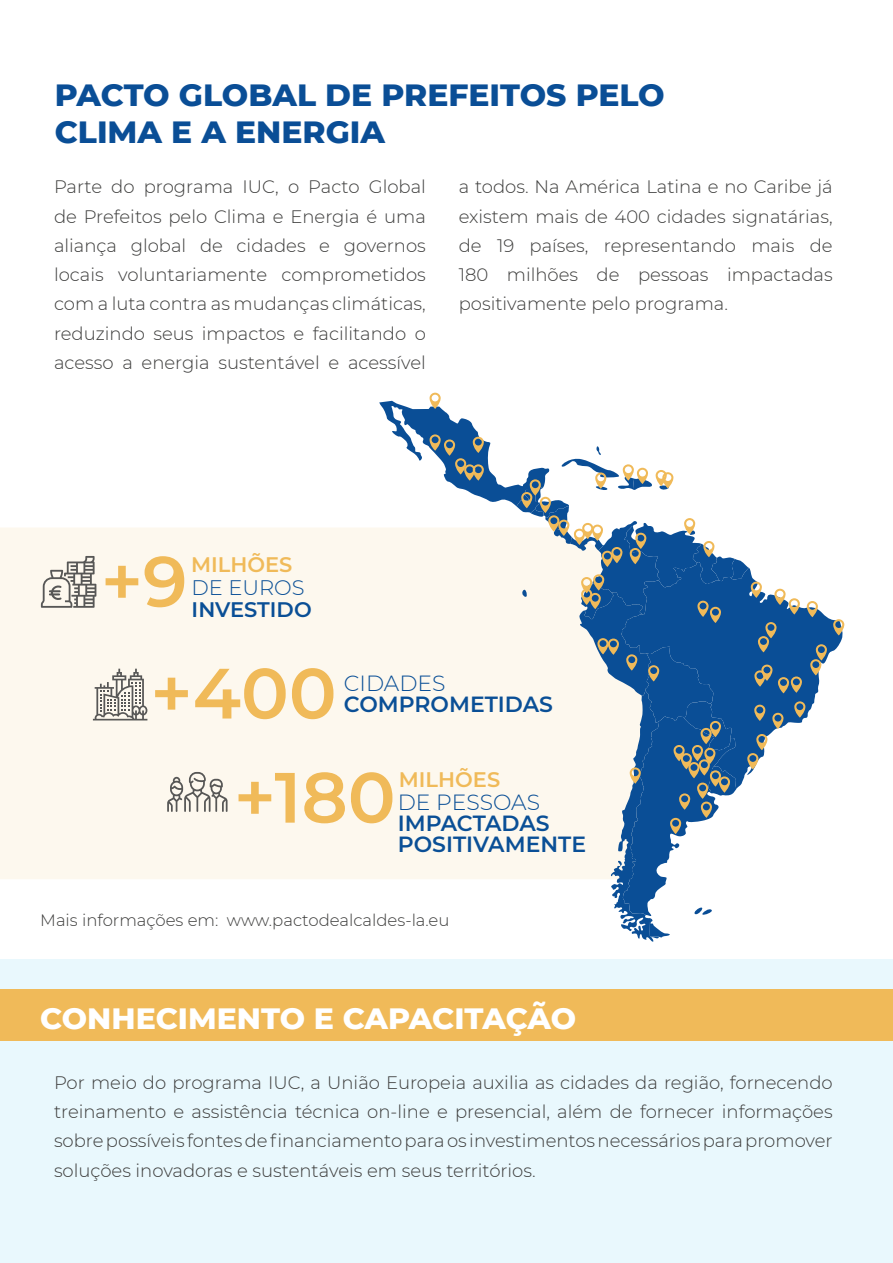
<style>
.page{position:relative;width:893px;height:1263px;background:#fff}
.page>*{position:absolute;margin:0;border:0;box-sizing:border-box;transform-origin:0 0}
.t1{font:600 70.95px "Montserrat";color:#f0ba59}
.t2{font:800 31.35px/37.7px "Montserrat";color:#0a4e96}
.t3{font:800 30px "Montserrat";color:#fff}
.t4{font:600 21.9px/20.9px "Montserrat";color:#0a4f96}
.t5{font:300 21.9px "Montserrat";color:#0a4f96}
.t6{font:600 21px "Montserrat";color:#f0ba59}
.t7{font:600 21px "Montserrat";color:#0a4f96}
.t8{font:300 21px "Montserrat";color:#0a4f96}
.t9{font:300 18px/29.2px "Montserrat";color:#3c3c3b;text-align:justify}
.t10{font:300 16.5px "Montserrat";color:#3c3c3b}
</style>
<div class="page">
<div style="left:0;top:528px;width:379px;height:351px;background:#fdf8ee"></div>
<div style="left:0;top:959px;width:893px;height:304px;background:#e9f8fd"></div>
<div style="left:0;top:990px;width:893px;height:51px;background:#f0ba59"></div>
<svg style="left:827px;top:617px;width:16px;height:41px"></svg>
<svg style="left:833px;top:619px;width:11px;height:16px"></svg>
<svg style="left:379px;top:393px;width:448px;height:549px"></svg>
<svg style="left:41px;top:556px;width:55px;height:52px;background:#c3bfb9"></svg>
<svg style="left:167px;top:772px;width:61px;height:40px;background:#ccc9c1"></svg>
<svg style="left:93px;top:669px;width:54px;height:51px;background:#c2bfb8"></svg>
<h2 class="t2" style="left:55px;top:74px;width:611px">PACTO GLOBAL DE PREFEITOS PELO<br>CLIMA E A ENERGIA</h2>
<p class="t9" style="left:54px;top:172px;width:373px">Parte do programa IUC, o Pacto Global de Prefeitos pelo Clima e Energia é uma aliança global de cidades e governos locais voluntariamente comprometidos com a luta contra as mudanças climáticas, reduzindo seus impactos e facilitando o acesso a energia sustentável e acessível</p>
<p class="t9" style="left:459px;top:172px;width:375px">a todos. Na América Latina e no Caribe já existem mais de 400 cidades signatárias, de 19 países, representando mais de 180 milhões de pessoas impactadas positivamente pelo programa.</p>
<h1 class="t1" style="left:101px;top:531px;width:88px">+9</h1>
<p class="t6" style="left:191px;top:549px;width:103px">MILHÕES</p>
<p class="t8" style="left:192px;top:573px;width:115px">DE EUROS</p>
<p class="t7" style="left:192px;top:595px;width:122px">INVESTIDO</p>
<h1 class="t1" style="left:151px;top:643px;width:188px">+400</h1>
<p class="t5" style="left:344px;top:668px;width:103px">CIDADES</p>
<p class="t4" style="left:344px;top:692px;width:211px">COMPROMETIDAS</p>
<p class="t6" style="left:399px;top:764px;width:103px">MILHÕES</p>
<h1 class="t1" style="left:234px;top:747px;width:163px">+180</h1>
<p class="t5" style="left:398px;top:787px;width:144px">DE PESSOAS</p>
<p class="t4" style="left:398px;top:812px;width:190px">IMPACTADAS<br>POSITIVAMENTE</p>
<p class="t10" style="left:40px;top:909px;width:411px">Mais informações em: www.pactodealcaldes-la.eu</p>
<h3 class="t3" style="left:40px;top:996px;width:538px">CONHECIMENTO E CAPACITAÇÃO</h3>
<p class="t9" style="left:54px;top:1067px;width:780px">Por meio do programa IUC, a União Europeia auxilia as cidades da região, fornecendo treinamento e assistência técnica on-line e presencial, além de fornecer informações sobre possíveis fontes de financiamento para os investimentos necessários para promover soluções inovadoras e sustentáveis em seus territórios.</p>
</div>
